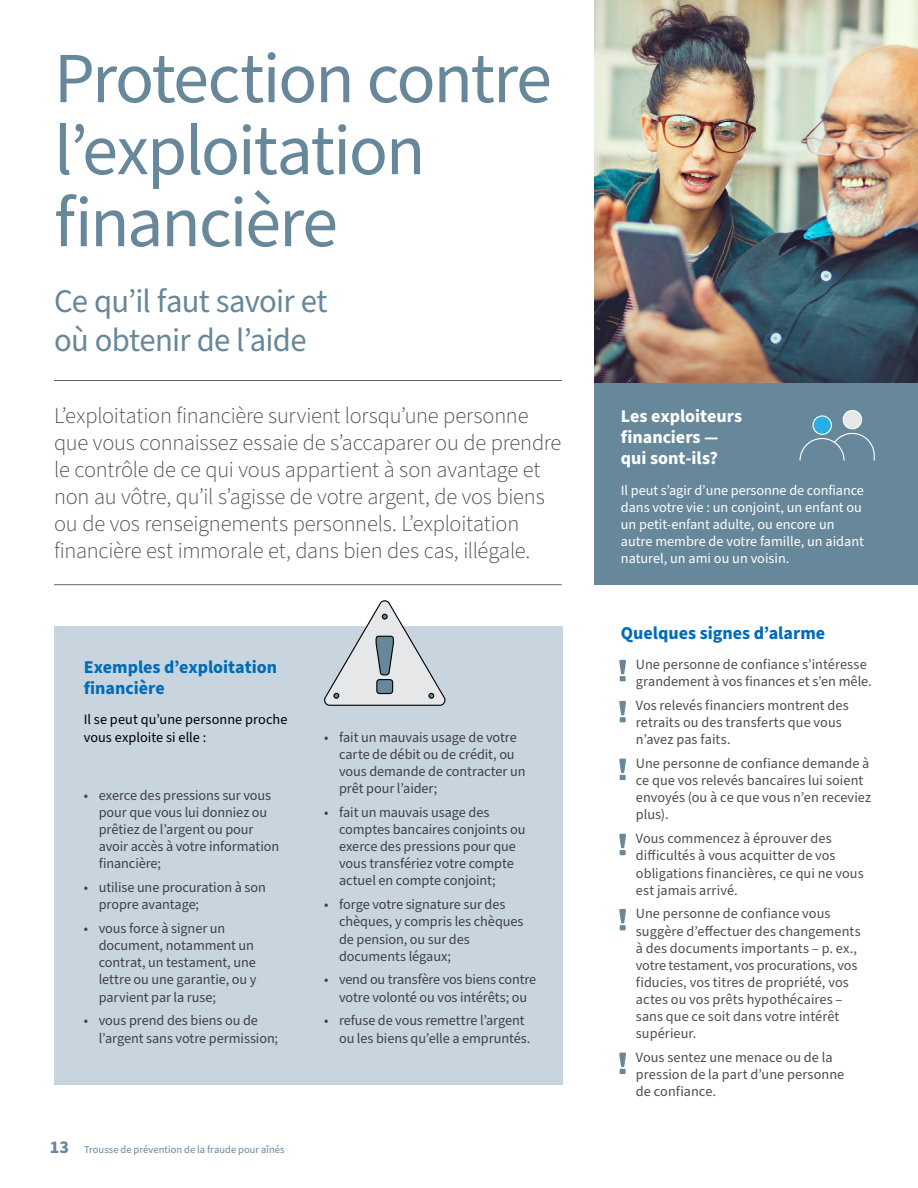
<style>
.page{position:relative;width:918px;height:1188px;background:#fff}
.page>*{position:absolute;margin:0;border:0;box-sizing:border-box;transform-origin:0 0}
.t1{font:72px/72px "Source Sans Pro";letter-spacing:-.03em;color:#67879b}
.t2{font:33px/39px "Source Sans Pro";letter-spacing:-.02em;color:#67879b}
.t3{font:300 22.5px/27px "Source Sans Pro";letter-spacing:-.01em;color:#4d4d4f}
.t4{font:700 18px/21px "Source Sans Pro";color:#006cb7}
.t5{font:700 18px/21px "Source Sans Pro";color:#fff}
.t6{font:14.25px/17.1px "Source Sans Pro";letter-spacing:-.005em;color:#414042}
.t7{font:14.25px/17.1px "Source Sans Pro";letter-spacing:.005em;color:#4d4d4f}
.t8{font:14.25px/17.1px "Source Sans Pro";color:#fff}
.t9{font:14.25px/17.1px "Source Sans Pro";letter-spacing:.005em;color:#000}
.t10{font:10.5px "Source Sans Pro";letter-spacing:.005em;color:#67879b}
.s1{font-weight:700;font-size:18px}
</style>
<div class="page">
<div style="left:594px;top:382px;width:324px;height:203px;background:#67879b"></div>
<div style="left:54px;top:627px;width:508px;height:458px;background:#c8d5df"></div>
<img style="left:594px;top:0;width:324px;height:383px">
<hr style="left:54px;top:584px;width:508px;height:1px;background:#636466">
<hr style="left:54px;top:380px;width:508px;height:1px;background:#636466">
<svg style="left:323px;top:600px;width:125px;height:106px"></svg>
<div style="left:843px;top:410px;width:19px;height:19px;background:#e5e8e8;border-radius:50%"></div>
<div style="left:843px;top:410px;width:19px;height:19px;border:1px solid #fff;border-radius:50%"></div>
<div style="left:813px;top:416px;width:18px;height:18px;background:#2aade4;border-radius:50%"></div>
<div style="left:812px;top:415px;width:20px;height:20px;border:1px solid #fff;border-radius:50%"></div>
<svg style="left:799px;top:432px;width:76px;height:29px"></svg>
<svg style="left:619px;top:660px;width:7px;height:21px"></svg>
<svg style="left:619px;top:701px;width:7px;height:21px"></svg>
<svg style="left:619px;top:759px;width:7px;height:21px"></svg>
<svg style="left:619px;top:834px;width:7px;height:21px"></svg>
<svg style="left:619px;top:909px;width:7px;height:21px"></svg>
<svg style="left:619px;top:1053px;width:7px;height:21px"></svg>
<h1 class="t1" style="left:54px;top:45px;width:499px">Protection contre l’exploitation financière</h1>
<h2 class="t2" style="left:54px;top:283px;width:275px">Ce qu’il faut savoir et où obtenir de l’aide</h2>
<p class="t3" style="left:54px;top:402px;width:509px">L’exploitation financière survient lorsqu’une personne que vous connaissez essaie de s’accaparer ou de prendre le contrôle de ce qui vous appartient à son avantage et non au vôtre, qu’il s’agisse de votre argent, de vos biens ou de vos renseignements personnels. L’exploitation financière est immorale et, dans bien des cas, illégale.</p>
<p class="t5" style="left:621px;top:406px;width:123px">Les exploiteurs financiers — qui sont-ils?</p>
<p class="t8" style="left:621px;top:482px;width:245px">Il peut s’agir d’une personne de confiance dans votre vie : un conjoint, un enfant ou un petit-enfant adulte, ou encore un autre membre de votre famille, un aidant naturel, un ami ou un voisin.</p>
<p class="t4" style="left:84px;top:657px;width:195px">Exemples d’exploitation financière</p>
<p class="t9" style="left:84px;top:712px;width:205px">Il se peut qu’une personne proche vous exploite si elle :</p>
<p class="t6" style="left:99px;top:787px;width:182px;text-indent:-15px">• exerce des pressions sur vous pour que vous lui donniez ou prêtiez de l’argent ou pour avoir accès à votre information financière;</p>
<p class="t6" style="left:99px;top:879px;width:169px;text-indent:-15px">• utilise une procuration à son propre avantage;</p>
<p class="t6" style="left:99px;top:920px;width:159px;text-indent:-15px">• vous force à signer un document, notamment un contrat, un testament, une lettre ou une garantie, ou y parvient par la ruse;</p>
<p class="t6" style="left:99px;top:1013px;width:181px;text-indent:-15px">• vous prend des biens ou de l’argent sans votre permission;</p>
<p class="t6" style="left:339px;top:729px;width:188px;text-indent:-15px">• fait un mauvais usage de votre carte de débit ou de crédit, ou vous demande de contracter un prêt pour l’aider;</p>
<p class="t6" style="left:339px;top:804px;width:188px;text-indent:-15px">• fait un mauvais usage des comptes bancaires conjoints ou exerce des pressions pour que vous transfériez votre compte actuel en compte conjoint;</p>
<p class="t6" style="left:339px;top:896px;width:186px;text-indent:-15px">• forge votre signature sur des chèques, y compris les chèques de pension, ou sur des documents légaux;</p>
<p class="t6" style="left:324px;top:972px;width:214px;text-align:center">• vend ou transfère vos biens contre votre volonté ou vos intérêts; ou</p>
<p class="t6" style="left:339px;top:1013px;width:193px;text-indent:-15px">• refuse de vous remettre l’argent ou les biens qu’elle a empruntés.</p>
<p class="t10" style="left:50px;top:1143px;width:236px"><span class="s1">13</span> Trousse de prévention de la fraude pour aînés</p>
<p class="t4" style="left:621px;top:623px;width:206px">Quelques signes d’alarme</p>
<p class="t7" style="left:636px;top:656px;width:237px;text-indent:-15px">• Une personne de confiance s’intéresse grandement à vos finances et s’en mêle.</p>
<p class="t7" style="left:636px;top:697px;width:214px;text-indent:-15px">• Vos relevés financiers montrent des retraits ou des transferts que vous n’avez pas faits.</p>
<p class="t7" style="left:636px;top:755px;width:237px;text-indent:-15px">• Une personne de confiance demande à ce que vos relevés bancaires lui soient envoyés (ou à ce que vous n’en receviez plus).</p>
<p class="t7" style="left:636px;top:830px;width:229px;text-indent:-15px">• Vous commencez à éprouver des difficultés à vous acquitter de vos obligations financières, ce qui ne vous est jamais arrivé.</p>
<p class="t7" style="left:636px;top:906px;width:226px;text-indent:-15px">• Une personne de confiance vous suggère d’effectuer des changements à des documents importants – p. ex., votre testament, vos procurations, vos fiducies, vos titres de propriété, vos actes ou vos prêts hypothécaires – sans que ce soit dans votre intérêt supérieur.</p>
<p class="t7" style="left:636px;top:1049px;width:210px;text-indent:-15px">• Vous sentez une menace ou de la pression de la part d’une personne de confiance.</p>
</div>
